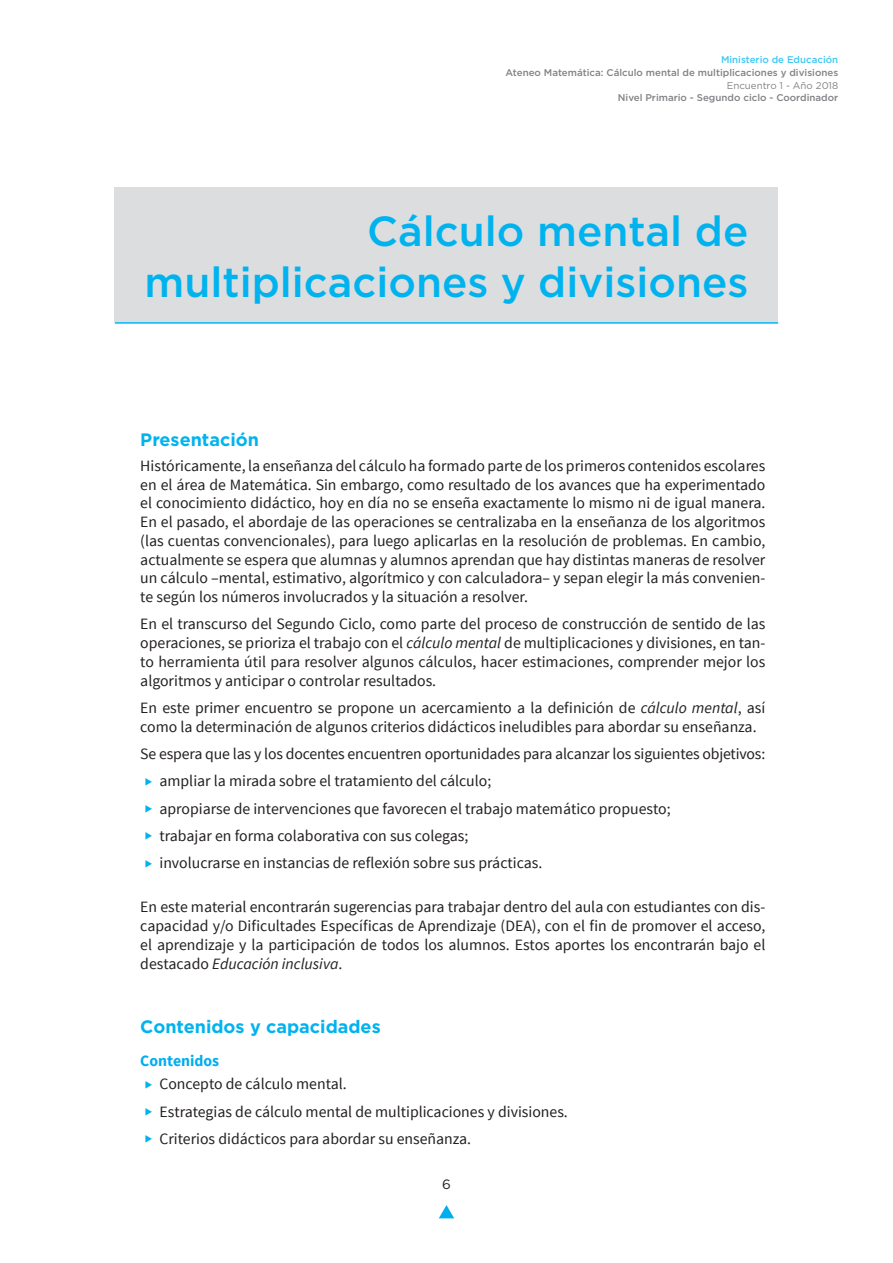
<style>
.page{position:relative;width:893px;height:1263px;background:#fff}
.page>*{position:absolute;margin:0;border:0;box-sizing:border-box;transform-origin:0 0}
.t1{font:500 42px/50.4px "Gotham";color:#00b3ef;text-align:right}
.t2{font:700 18px "Gotham";color:#00b3ef}
.t3{font:15.75px/18.8px "Source Sans Pro";color:#231f20;text-align:justify}
.t4{font:700 15.75px "Source Sans Pro";color:#00aeef}
.t5{font:13.5px "Gotham";color:#231f20}
.t6{font:500 9.75px "Gotham";color:#808285}
.t7{font:500 9.75px "Gotham";color:#40c7f4}
.t8{font:9.75px "Gotham";color:#808285}
.s1{font-style:italic}
.s2{color:#00b3ef}
</style>
<div class="page">
<svg style="left:439px;top:1205px;width:15px;height:13px"></svg>
<div style="left:115px;top:187px;width:663px;height:135px;background:#dcdddf"></div>
<hr style="left:115px;top:322px;width:663px;height:2px;background:#00b3ef">
<p class="t7" style="left:721px;top:53px;width:119px">Ministerio de Educación</p>
<p class="t6" style="left:505px;top:66px;width:334px">Ateneo Matemática: Cálculo mental de multiplicaciones y divisiones</p>
<p class="t8" style="left:727px;top:79px;width:113px">Encuentro 1 - Año 2018</p>
<p class="t6" style="left:618px;top:92px;width:222px">Nivel Primario - Segundo ciclo - Coordinador</p>
<h1 class="t1" style="left:145px;top:206px;width:605px">Cálculo mental de multiplicaciones y divisiones</h1>
<p class="t2" style="left:140px;top:427px;width:120px">Presentación</p>
<p class="t3" style="left:140px;top:457px;width:627px">Históricamente, la enseñanza del cálculo ha formado parte de los primeros contenidos escolares en el área de Matemática. Sin embargo, como resultado de los avances que ha experimentado el conocimiento didáctico, hoy en día no se enseña exactamente lo mismo ni de igual manera.<br>En el pasado, el abordaje de las operaciones se centralizaba en la enseñanza de los algoritmos (las cuentas convencionales), para luego aplicarlas en la resolución de problemas. En cambio, actualmente se espera que alumnas y alumnos aprendan que hay distintas maneras de resolver un cálculo –mental, estimativo, algorítmico y con calculadora– y sepan elegir la más convenien&shy;te según los números involucrados y la situación a resolver.</p>
<p class="t3" style="left:140px;top:615px;width:627px">En el transcurso del Segundo Ciclo, como parte del proceso de construcción de sentido de las operaciones, se prioriza el trabajo con el <span class="s1">cálculo mental</span> de multiplicaciones y divisiones, en tan&shy;to herramienta útil para resolver algunos cálculos, hacer estimaciones, comprender mejor los algoritmos y anticipar o controlar resultados.</p>
<p class="t3" style="left:140px;top:698px;width:627px">En este primer encuentro se propone un acercamiento a la definición de <span class="s1">cálculo mental</span>, así como la determinación de algunos criterios didácticos ineludibles para abordar su enseñanza.</p>
<p class="t3" style="left:140px;top:744px;width:626px">Se espera que las y los docentes encuentren oportunidades para alcanzar los siguientes objetivos:</p>
<p class="t3" style="left:145px;top:772px;width:348px"><span class="s2">◆</span> ampliar la mirada sobre el tratamiento del cálculo;</p>
<p class="t3" style="left:145px;top:799px;width:527px"><span class="s2">◆</span> apropiarse de intervenciones que favorecen el trabajo matemático propuesto;</p>
<p class="t3" style="left:145px;top:826px;width:325px"><span class="s2">◆</span> trabajar en forma colaborativa con sus colegas;</p>
<p class="t3" style="left:145px;top:854px;width:399px"><span class="s2">◆</span> involucrarse en instancias de reflexión sobre sus prácticas.</p>
<p class="t3" style="left:140px;top:898px;width:627px">En este material encontrarán sugerencias para trabajar dentro del aula con estudiantes con dis&shy;capacidad y/o Dificultades Específicas de Aprendizaje (DEA), con el fin de promover el acceso, el aprendizaje y la participación de todos los alumnos. Estos aportes los encontrarán bajo el destacado <span class="s1">Educación inclusiva</span>.</p>
<p class="t2" style="left:140px;top:1014px;width:242px">Contenidos y capacidades</p>
<p class="t4" style="left:140px;top:1051px;width:80px">Contenidos</p>
<p class="t3" style="left:145px;top:1075px;width:203px"><span class="s2">◆</span> Concepto de cálculo mental.</p>
<p class="t3" style="left:145px;top:1102px;width:424px"><span class="s2">◆</span> Estrategias de cálculo mental de multiplicaciones y divisiones.</p>
<p class="t3" style="left:145px;top:1129px;width:328px"><span class="s2">◆</span> Criterios didácticos para abordar su enseñanza.</p>
<p class="t5" style="left:442px;top:1175px;width:10px">6</p>
</div>
